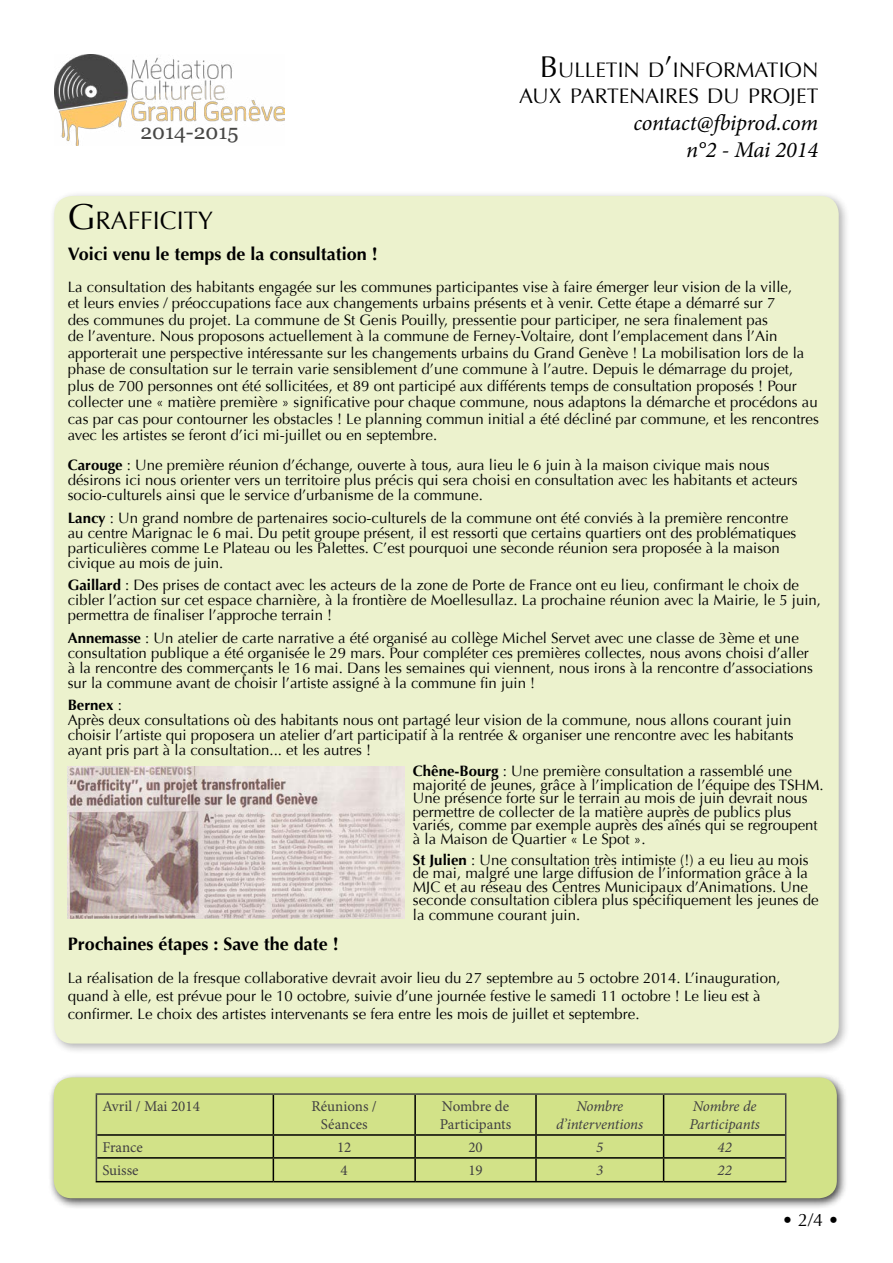
<style>
.page{position:relative;width:893px;height:1263px;background:#fff}
.page>*{position:absolute;margin:0;border:0;box-sizing:border-box;transform-origin:0 0}
.t1{font:25.2px "Optima";color:#000}
.t2{font:italic 22.5px/27px "Minion Pro";letter-spacing:-.01em;color:#000;text-align:right}
.t3{font:21px/25.5px "Optima";color:#000;text-align:right}
.t4{font:21px "Georgia";color:#474746}
.t5{font:700 18px "Optima";color:#000}
.t6{font:18px "Optima";color:#000}
.t7{font:15px/15px "Optima";color:#000}
.t8{font:15px/18px "Minion Pro";color:#414042;text-align:center}
.t9{font:italic 15px/18px "Minion Pro";letter-spacing:-.01em;color:#414042;text-align:center}
.s1{font-size:30px}
.s2{font-size:36px}
.s3{font-weight:700}
</style>
<div class="page">
<img style="left:54px;top:54px;width:231px;height:91px">
<div style="left:49px;top:190px;width:801px;height:865px;background:#000;opacity:.75"></div>
<div style="left:54px;top:196px;width:785px;height:847px;background:#ecf2cd;border-radius:18px"></div>
<div style="left:48px;top:1072px;width:800px;height:138px;background:#000;opacity:.75"></div>
<div style="left:54px;top:1077px;width:783px;height:121px;background:#d2e288;border-radius:18px"></div>
<hr style="left:273px;top:1095px;width:1px;height:39px;background:#000">
<hr style="left:414px;top:1095px;width:2px;height:39px;background:#000">
<hr style="left:535px;top:1095px;width:2px;height:39px;background:#000">
<hr style="left:663px;top:1095px;width:1px;height:39px;background:#000">
<hr style="left:97px;top:1134px;width:176px;height:2px;background:#000">
<hr style="left:273px;top:1134px;width:142px;height:2px;background:#000">
<hr style="left:415px;top:1134px;width:121px;height:2px;background:#000">
<hr style="left:414px;top:1136px;width:2px;height:21px;background:#000">
<hr style="left:536px;top:1134px;width:128px;height:2px;background:#000">
<hr style="left:535px;top:1136px;width:2px;height:21px;background:#000">
<hr style="left:664px;top:1134px;width:121px;height:2px;background:#000">
<hr style="left:97px;top:1157px;width:176px;height:1px;background:#000">
<hr style="left:273px;top:1157px;width:142px;height:1px;background:#000">
<svg style="left:273px;top:1136px;width:1px;height:45px"></svg>
<hr style="left:415px;top:1157px;width:121px;height:1px;background:#000">
<hr style="left:414px;top:1158px;width:2px;height:23px;background:#000">
<hr style="left:536px;top:1157px;width:128px;height:1px;background:#000">
<hr style="left:535px;top:1158px;width:2px;height:23px;background:#000">
<hr style="left:664px;top:1157px;width:121px;height:1px;background:#000">
<svg style="left:663px;top:1136px;width:1px;height:45px"></svg>
<hr style="left:96px;top:1181px;width:177px;height:1px;background:#000">
<hr style="left:273px;top:1181px;width:142px;height:1px;background:#000">
<hr style="left:415px;top:1181px;width:121px;height:1px;background:#000">
<hr style="left:536px;top:1181px;width:128px;height:1px;background:#000">
<hr style="left:664px;top:1181px;width:122px;height:1px;background:#000">
<hr style="left:96px;top:1093px;width:177px;height:2px;background:#414042">
<hr style="left:96px;top:1095px;width:1px;height:40px;background:#414042">
<hr style="left:273px;top:1093px;width:142px;height:2px;background:#414042">
<hr style="left:415px;top:1093px;width:121px;height:2px;background:#414042">
<hr style="left:536px;top:1093px;width:128px;height:2px;background:#414042">
<hr style="left:664px;top:1093px;width:122px;height:2px;background:#414042">
<hr style="left:785px;top:1095px;width:1px;height:40px;background:#414042">
<svg style="left:96px;top:1135px;width:1px;height:46px"></svg>
<svg style="left:785px;top:1135px;width:1px;height:46px"></svg>
<img style="left:68px;top:766px;width:336px;height:153px">
<h3 class="t4" style="left:140px;top:117px;width:100px">2014-2015</h3>
<h3 class="t3" style="left:519px;top:58px;width:301px"><span class="s1">B</span>ULLETIN D<span class="s1">’</span>INFORMATION<br>AUX PARTENAIRES DU PROJET</h3>
<h2 class="t2" style="left:633px;top:109px;width:186px">contact@fbiprod.com n°2 - Mai 2014</h2>
<h1 class="t1" style="left:68px;top:206px;width:147px"><span class="s2">G</span>RAFFICITY</h1>
<p class="t5" style="left:68px;top:243px;width:311px">Voici venu le temps de la consultation !</p>
<p class="t7" style="left:68px;top:278px;width:753px;line-height:16.5px">La consultation des habitants engagée sur les communes participantes vise à faire émerger leur vision de la ville,<br>et leurs envies / préoccupations face aux changements urbains présents et à venir. Cette étape a démarré sur 7<br>des communes du projet. La commune de St Genis Pouilly, pressentie pour participer, ne sera finalement pas<br>de l’aventure. Nous proposons actuellement à la commune de Ferney-Voltaire, dont l’emplacement dans l’Ain apporterait une perspective intéressante sur les changements urbains du Grand Genève ! La mobilisation lors de la phase de consultation sur le terrain varie sensiblement d’une commune à l’autre. Depuis le démarrage du projet, plus de 700 personnes ont été sollicitées, et 89 ont participé aux différents temps de consultation proposés ! Pour collecter une « matière première » significative pour chaque commune, nous adaptons la démarche et procédons au cas par cas pour contourner les obstacles ! Le planning commun initial a été décliné par commune, et les rencontres avec les artistes se feront d’ici mi-juillet ou en septembre.</p>
<p class="t7" style="left:68px;top:458px;width:731px"><span class="s3">Carouge</span> : Une première réunion d’échange, ouverte à tous, aura lieu le 6 juin à la maison civique mais nous désirons ici nous orienter vers un territoire plus précis qui sera choisi en consultation avec les habitants et acteurs socio-culturels ainsi que le service d’urbanisme de la commune.</p>
<p class="t7" style="left:68px;top:510px;width:730px"><span class="s3">Lancy</span> : Un grand nombre de partenaires socio-culturels de la commune ont été conviés à la première rencontre au centre Marignac le 6 mai. Du petit groupe présent, il est ressorti que certains quartiers ont des problématiques particulières comme Le Plateau ou les Palettes. C’est pourquoi une seconde réunion sera proposée à la maison civique au mois de juin.</p>
<p class="t7" style="left:68px;top:578px;width:755px"><span class="s3">Gaillard</span> : Des prises de contact avec les acteurs de la zone de Porte de France ont eu lieu, confirmant le choix de cibler l’action sur cet espace charnière, à la frontière de Moellesullaz. La prochaine réunion avec la Mairie, le 5 juin, permettra de finaliser l’approche terrain !</p>
<p class="t7" style="left:68px;top:630px;width:747px"><span class="s3">Annemasse</span> : Un atelier de carte narrative a été organisé au collège Michel Servet avec une classe de 3ème et une consultation publique a été organisée le 29 mars. Pour compléter ces premières collectes, nous avons choisi d’aller à la rencontre des commerçants le 16 mai. Dans les semaines qui viennent, nous irons à la rencontre d’associations sur la commune avant de choisir l’artiste assigné à la commune fin juin !</p>
<p class="t7" style="left:68px;top:698px;width:727px"><span class="s3">Bernex</span> :<br>Après deux consultations où des habitants nous ont partagé leur vision de la commune, nous allons courant juin choisir l’artiste qui proposera un atelier d’art participatif à la rentrée &amp; organiser une rencontre avec les habitants ayant pris part à la consultation... et les autres !</p>
<p class="t7" style="left:413px;top:764px;width:412px;line-height:13.5px"><span class="s3">Chêne-Bourg</span> : Une première consultation a rassemblé une majorité de jeunes, grâce à l’implication de l’équipe des TSHM.<br>Une présence forte sur le terrain au mois de juin devrait nous permettre de collecter de la matière auprès de publics plus variés, comme par exemple auprès des aînés qui se regroupent à la Maison de Quartier « Le Spot ».</p>
<p class="t7" style="left:413px;top:853px;width:407px;line-height:13.5px"><span class="s3">St Julien</span> : Une consultation très intimiste (!) a eu lieu au mois de mai, malgré une large diffusion de l’information grâce à la MJC et au réseau des Centres Municipaux d’Animations. Une seconde consultation ciblera plus spécifiquement les jeunes de</p>
<p class="t7" style="left:413px;top:908px;width:169px">la commune courant juin.</p>
<p class="t5" style="left:68px;top:933px;width:272px">Prochaines étapes : Save the date !</p>
<p class="t7" style="left:68px;top:969px;width:714px;line-height:18px">La réalisation de la fresque collaborative devrait avoir lieu du 27 septembre au 5 octobre 2014. L’inauguration, quand à elle, est prévue pour le 10 octobre, suivie d’une journée festive le samedi 11 octobre ! Le lieu est à confirmer. Le choix des artistes intervenants se fera entre les mois de juillet et septembre.</p>
<p class="t8" style="left:102px;top:1097px;width:99px">Avril / Mai 2014</p>
<p class="t8" style="left:312px;top:1097px;width:67px">Réunions /<br>Séances</p>
<p class="t8" style="left:440px;top:1097px;width:73px;text-align:left">Nombre de<br>Participants</p>
<p class="t9" style="left:556px;top:1097px;width:88px">Nombre d’interventions</p>
<p class="t9" style="left:689px;top:1097px;width:72px;text-align:left">Nombre de<br>Participants</p>
<p class="t8" style="left:102px;top:1138px;width:42px">France</p>
<p class="t8" style="left:337px;top:1138px;width:16px">12</p>
<p class="t8" style="left:468px;top:1138px;width:16px">20</p>
<p class="t9" style="left:596px;top:1138px;width:9px">5</p>
<p class="t9" style="left:717px;top:1138px;width:16px">42</p>
<p class="t8" style="left:102px;top:1161px;width:38px">Suisse</p>
<p class="t8" style="left:341px;top:1161px;width:9px">4</p>
<p class="t8" style="left:468px;top:1161px;width:16px">19</p>
<p class="t9" style="left:596px;top:1161px;width:9px">3</p>
<p class="t9" style="left:717px;top:1161px;width:16px">22</p>
<p class="t6" style="left:782px;top:1209px;width:58px">• 2/4 •</p>
</div>
